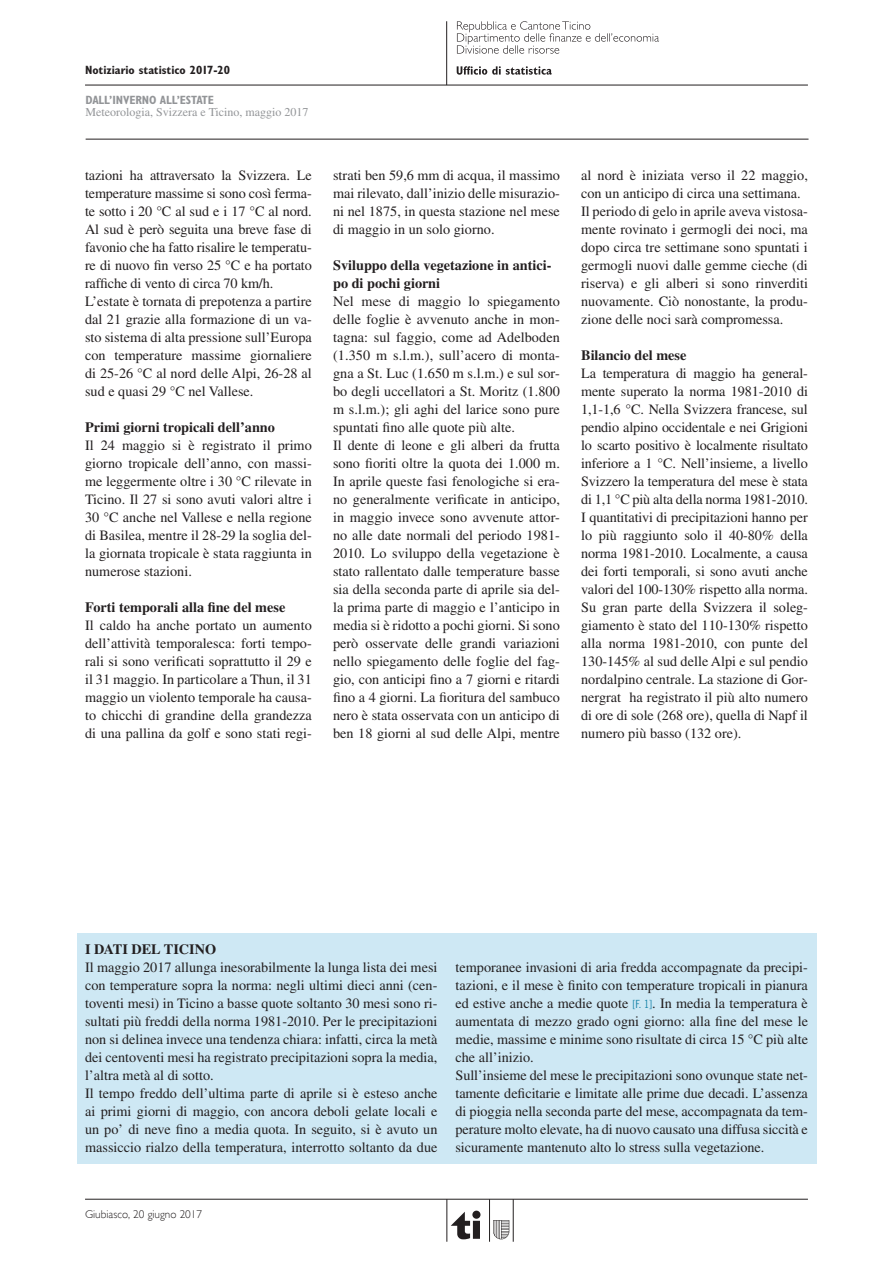
<style>
.page{position:relative;width:893px;height:1263px;background:#fff}
.page>*{position:absolute;margin:0;border:0;box-sizing:border-box;transform-origin:0 0}
.t1{font:14.25px/18px "Times LT Std";color:#231f20}
.t2{font:700 14.25px/18px "Times LT Std";color:#231f20}
.t3{font:12px "Times LT Std";color:#939598}
.t4{font:700 condensed 12px "Gill Sans MT Std";color:#231f20}
.t5{font:700 condensed 12px "Gill Sans MT Std";letter-spacing:-.01em;color:#939598}
.t6{font:300 11.25px "Gill Sans";color:#231f20}
.s1{font-family:"Trade Gothic LT Std Cn 18";font-size:11.25px;color:#1a85aa}
</style>
<div class="page">
<hr style="left:85px;top:85px;width:723px;height:1px;background:#231f20">
<hr style="left:446px;top:21px;width:1px;height:64px;background:#231f20">
<svg style="left:493px;top:1220px;width:16px;height:19px"></svg>
<div style="left:472px;top:1210px;width:8px;height:9px;background:#231f20;border-radius:50%"></div>
<svg style="left:451px;top:1212px;width:19px;height:27px"></svg>
<div style="left:473px;top:1221px;width:7px;height:18px;background:#231f20"></div>
<hr style="left:85px;top:1199px;width:723px;height:1px;background:#231f20">
<hr style="left:447px;top:1199px;width:1px;height:43px;background:#231f20">
<hr style="left:489px;top:1199px;width:1px;height:43px;background:#231f20">
<hr style="left:513px;top:1199px;width:1px;height:43px;background:#231f20">
<svg style="left:457px;top:66px;width:95px;height:9px"></svg>
<svg style="left:457px;top:21px;width:202px;height:33px"></svg>
<hr style="left:86px;top:139px;width:722px;height:1px;background:#231f20">
<div style="left:77px;top:933px;width:739px;height:231px;background:#cee8f4"></div>
<p class="t4" style="left:85px;top:63px;width:146px">NOTIZIARIO STATISTICO 2017-20</p>
<p class="t5" style="left:86px;top:93px;width:130px">DALL’INVERNO ALL’ESTATE</p>
<p class="t3" style="left:86px;top:105px;width:224px">Meteorologia, Svizzera e Ticino, maggio 2017</p>
<p class="t1" style="left:85px;top:166px;width:228px">tazioni ha attraversato la Svizzera. Le temperature massime si sono così ferma&shy;te sotto i 20 °C al sud e i 17 °C al nord.<br>Al sud è però seguita una breve fase di favonio che ha fatto risalire le temperatu&shy;re di nuovo fin verso 25 °C e ha portato raffiche di vento di circa 70 km/h.<br>L’estate è tornata di prepotenza a partire dal 21 grazie alla formazione di un va&shy;sto sistema di alta pressione sull’Europa con temperature massime giornaliere di 25-26 °C al nord delle Alpi, 26-28 al sud e quasi 29 °C nel Vallese.</p>
<p class="t2" style="left:85px;top:418px;width:191px">Primi giorni tropicali dell’anno</p>
<p class="t1" style="left:85px;top:436px;width:228px;text-align:justify">Il 24 maggio si è registrato il primo giorno tropicale dell’anno, con massi&shy;me leggermente oltre i 30 °C rilevate in Ticino. Il 27 si sono avuti valori altre i 30 °C anche nel Vallese e nella regione di Basilea, mentre il 28-29 la soglia del&shy;la giornata tropicale è stata raggiunta in numerose stazioni.</p>
<p class="t2" style="left:85px;top:598px;width:202px">Forti temporali alla fine del mese</p>
<p class="t1" style="left:85px;top:616px;width:228px;text-align:justify">Il caldo ha anche portato un aumento dell’attività temporalesca: forti tempo&shy;rali si sono verificati soprattutto il 29 e il 31 maggio. In particolare a Thun, il 31 maggio un violento temporale ha causa&shy;to chicchi di grandine della grandezza di una pallina da golf e sono stati regi-</p>
<p class="t1" style="left:333px;top:166px;width:228px;text-align:justify">strati ben 59,6 mm di acqua, il massimo mai rilevato, dall’inizio delle misurazio&shy;ni nel 1875, in questa stazione nel mese di maggio in un solo giorno.</p>
<p class="t2" style="left:333px;top:256px;width:220px">Sviluppo della vegetazione in antici&shy;po di pochi giorni</p>
<p class="t1" style="left:333px;top:292px;width:228px">Nel mese di maggio lo spiegamento delle foglie è avvenuto anche in mon&shy;tagna: sul faggio, come ad Adelboden (1.350 m s.l.m.), sull’acero di monta&shy;gna a St. Luc (1.650 m s.l.m.) e sul sor&shy;bo degli uccellatori a St. Moritz (1.800 m s.l.m.); gli aghi del larice sono pure spuntati fino alle quote più alte.<br>Il dente di leone e gli alberi da frutta sono fioriti oltre la quota dei 1.000 m.<br>In aprile queste fasi fenologiche si era&shy;no generalmente verificate in anticipo, in maggio invece sono avvenute attor&shy;no alle date normali del periodo 1981- 2010. Lo sviluppo della vegetazione è stato rallentato dalle temperature basse sia della seconda parte di aprile sia del&shy;la prima parte di maggio e l’anticipo in media si è ridotto a pochi giorni. Si sono però osservate delle grandi variazioni nello spiegamento delle foglie del fag&shy;gio, con anticipi fino a 7 giorni e ritardi fino a 4 giorni. La fioritura del sambuco nero è stata osservata con un anticipo di ben 18 giorni al sud delle Alpi, mentre</p>
<p class="t1" style="left:581px;top:166px;width:228px">al nord è iniziata verso il 22 maggio, con un anticipo di circa una settimana.<br>Il periodo di gelo in aprile aveva vistosa&shy;mente rovinato i germogli dei noci, ma dopo circa tre settimane sono spuntati i germogli nuovi dalle gemme cieche (di riserva) e gli alberi si sono rinverditi nuovamente. Ciò nonostante, la produ&shy;zione delle noci sarà compromessa.</p>
<p class="t2" style="left:581px;top:346px;width:107px">Bilancio del mese</p>
<p class="t1" style="left:581px;top:364px;width:228px;text-align:justify">La temperatura di maggio ha general&shy;mente superato la norma 1981-2010 di 1,1-1,6 °C. Nella Svizzera francese, sul pendio alpino occidentale e nei Grigioni lo scarto positivo è localmente risultato inferiore a 1 °C. Nell’insieme, a livello Svizzero la temperatura del mese è stata di 1,1 °C più alta della norma 1981-2010.<br>I quantitativi di precipitazioni hanno per lo più raggiunto solo il 40-80% della norma 1981-2010. Localmente, a causa dei forti temporali, si sono avuti anche valori del 100-130% rispetto alla norma.<br>Su gran parte della Svizzera il soleg&shy;giamento è stato del 110-130% rispetto alla norma 1981-2010, con punte del 130-145% al sud delle Alpi e sul pendio nordalpino centrale. La stazione di Gor&shy;nergrat ha registrato il più alto numero di ore di sole (268 ore), quella di Napf il numero più basso (132 ore).</p>
<p class="t2" style="left:85px;top:940px;width:133px">I DATI DEL TICINO</p>
<p class="t1" style="left:85px;top:958px;width:354px">Il maggio 2017 allunga inesorabilmente la lunga lista dei mesi con temperature sopra la norma: negli ultimi dieci anni (cen&shy;toventi mesi) in Ticino a basse quote soltanto 30 mesi sono ri&shy;sultati più freddi della norma 1981-2010. Per le precipitazioni non si delinea invece una tendenza chiara: infatti, circa la metà dei centoventi mesi ha registrato precipitazioni sopra la media, l’altra metà al di sotto.<br>Il tempo freddo dell’ultima parte di aprile si è esteso anche ai primi giorni di maggio, con ancora deboli gelate locali e un po’ di neve fino a media quota. In seguito, si è avuto un massiccio rialzo della temperatura, interrotto soltanto da due</p>
<p class="t1" style="left:455px;top:958px;width:354px">temporanee invasioni di aria fredda accompagnate da precipi&shy;tazioni, e il mese è finito con temperature tropicali in pianura ed estive anche a medie quote <span class="s1">[F. 1]</span>. In media la temperatura è aumentata di mezzo grado ogni giorno: alla fine del mese le medie, massime e minime sono risultate di circa 15 °C più alte che all’inizio.<br>Sull’insieme del mese le precipitazioni sono ovunque state net&shy;tamente deficitarie e limitate alle prime due decadi. L’assenza di pioggia nella seconda parte del mese, accompagnata da tem&shy;perature molto elevate, ha di nuovo causato una diffusa siccità e sicuramente mantenuto alto lo stress sulla vegetazione.</p>
<p class="t6" style="left:85px;top:1207px;width:119px">Giubiasco, 20 giugno 2017</p>
</div>
